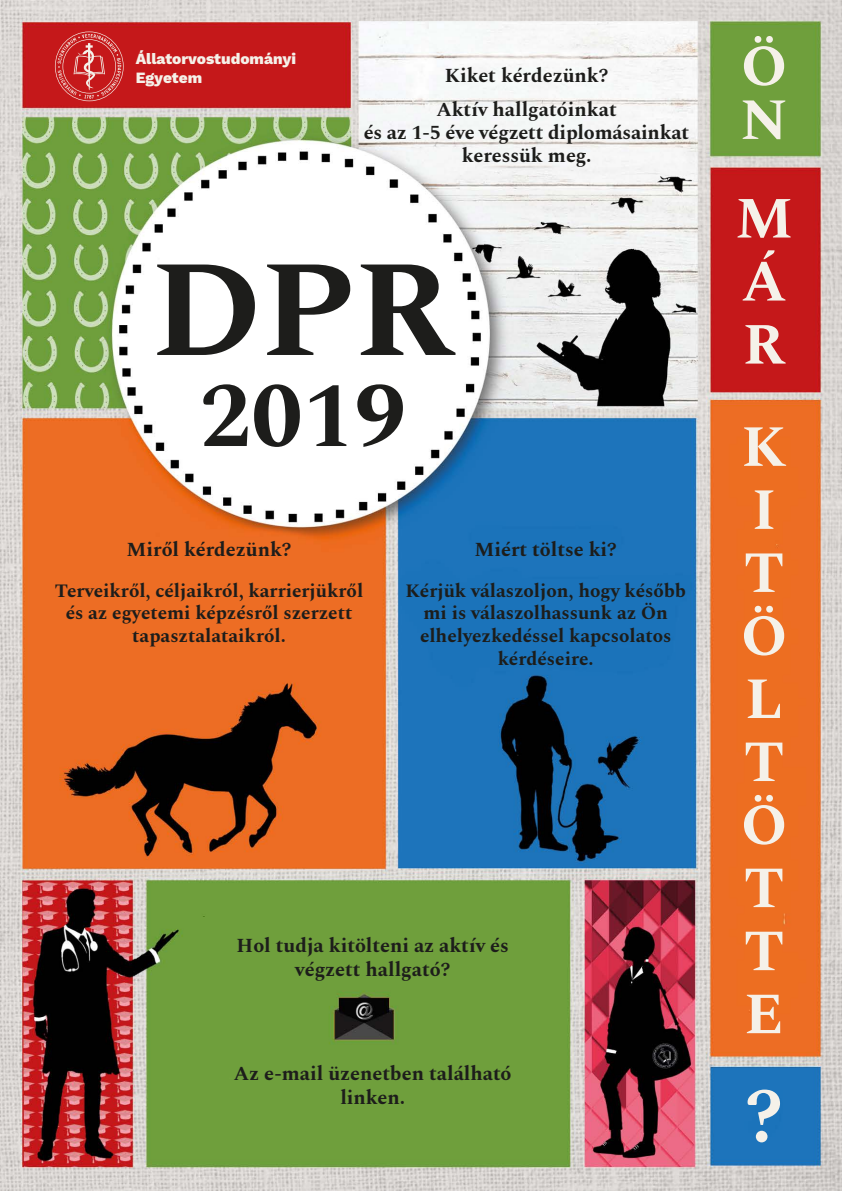
<style>
.page{position:relative;width:842px;height:1191px;background:#fff}
.page>*{position:absolute;margin:0;border:0;box-sizing:border-box;transform-origin:0 0}
.t1{font:700 137px "Spectral";color:#1d1d1b}
.t2{font:700 92px "Spectral";color:#1d1d1b}
.t3{font:700 78.2px "Spectral";color:#f5f1e9}
.t4{font:700 58.2px/63px "Spectral";color:#f5f1e9}
.t5{font:700 20px/24px "Spectral";color:#1d1d1b;text-align:center}
.t6{font:700 19px/22.8px "Spectral";color:#1d1d1b;text-align:center}
.t7{font:800 15.4px/18.5px "Work Sans";color:#f5f1e9}
</style>
<div class="page">
<img style="left:0;top:0;width:842px;height:1191px">
<svg style="left:55px;top:32px;width:69px;height:69px;background:#cc3b3c"></svg>
<p class="t7" style="left:136px;top:51px;width:162px">Állatorvostudományi<br>Egyetem</p>
<p class="t5" style="left:436px;top:57px;width:182px;line-height:33.8px">Kiket kérdezünk?<br>Aktív hallgatóinkat</p>
<p class="t5" style="left:364px;top:119px;width:327px;line-height:23px">és az 1-5 éve végzett diplomásainkat keressük meg.</p>
<h1 class="t1" style="left:151px;top:210px;width:305px">DPR</h1>
<h2 class="t2" style="left:200px;top:349px;width:208px">2019</h2>
<p class="t5" style="left:127px;top:535px;width:166px">Miről kérdezünk?</p>
<p class="t6" style="left:55px;top:577px;width:310px">Terveikről, céljaikról, karrierjükről és az egyetemi képzésről szerzett tapasztalataikról.</p>
<p class="t5" style="left:475px;top:535px;width:144px">Miért töltse ki?</p>
<p class="t6" style="left:406px;top:577px;width:282px">Kérjük válaszoljon, hogy később mi is válaszolhassunk az Ön elhelyezkedéssel kapcsolatos kérdéseire.</p>
<p class="t5" style="left:237px;top:931px;width:274px">Hol tudja kitölteni az aktív és végzett hallgató?</p>
<p class="t5" style="left:234px;top:1060px;width:279px">Az e-mail üzenetben található linken.</p>
<h3 class="t4" style="left:740px;top:35px;width:49px;line-height:53.8px">Ö<br>N</h3>
<h3 class="t4" style="left:735px;top:182px;width:59px;text-align:justify">M Á R</h3>
<h3 class="t4" style="left:741px;top:411px;width:47px">K<br>I<br>T<br>Ö<br>L<br>T<br>Ö<br>T<br>T<br>E</h3>
<h3 class="t3" style="left:745px;top:1059px;width:39px">?</h3>
</div>
